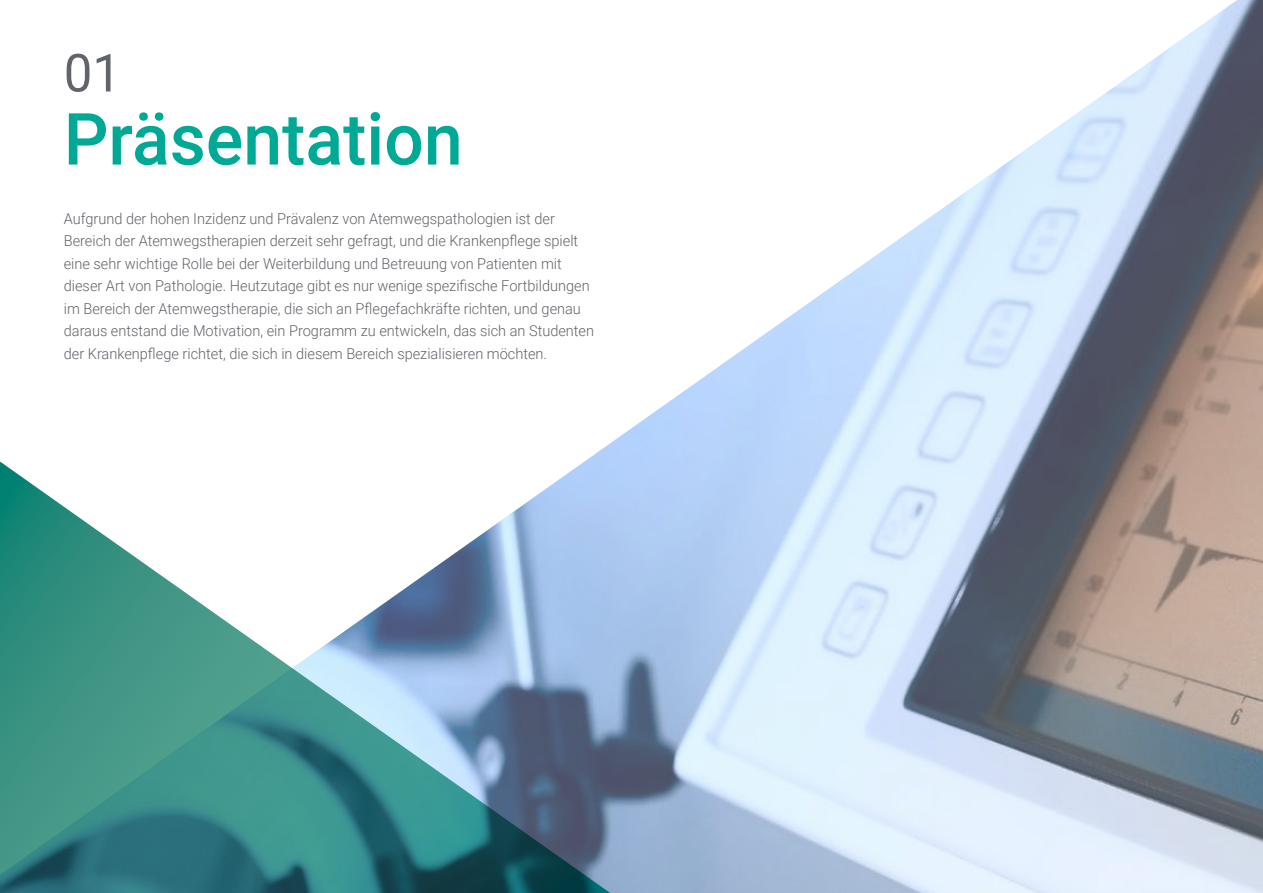
<style>
.page{position:relative;width:1263px;height:893px;background:#fff}
.page>*{position:absolute;margin:0;border:0;box-sizing:border-box;transform-origin:0 0}
.t1{font:500 72px "Roboto";color:#00a996}
.t2{font:52.5px "Roboto";color:#61646a}
.t3{font:300 15px/22.5px "Roboto";color:#61646a}
</style>
<div class="page">
<img style="left:607px;top:0;width:656px;height:893px">
<svg style="left:0;top:446px;width:640px;height:447px"></svg>
<h2 class="t2" style="left:64px;top:36px;width:59px">01</h2>
<h1 class="t1" style="left:64px;top:89px;width:400px">Präsentation</h1>
<p class="t3" style="left:64px;top:207px;width:532px">Aufgrund der hohen Inzidenz und Prävalenz von Atemwegspathologien ist der Bereich der Atemwegstherapien derzeit sehr gefragt, und die Krankenpflege spielt eine sehr wichtige Rolle bei der Weiterbildung und Betreuung von Patienten mit dieser Art von Pathologie. Heutzutage gibt es nur wenige spezifische Fortbildungen im Bereich der Atemwegstherapie, die sich an Pflegefachkräfte richten, und genau daraus entstand die Motivation, ein Programm zu entwickeln, das sich an Studenten der Krankenpflege richtet, die sich in diesem Bereich spezialisieren möchten.</p>
</div>
